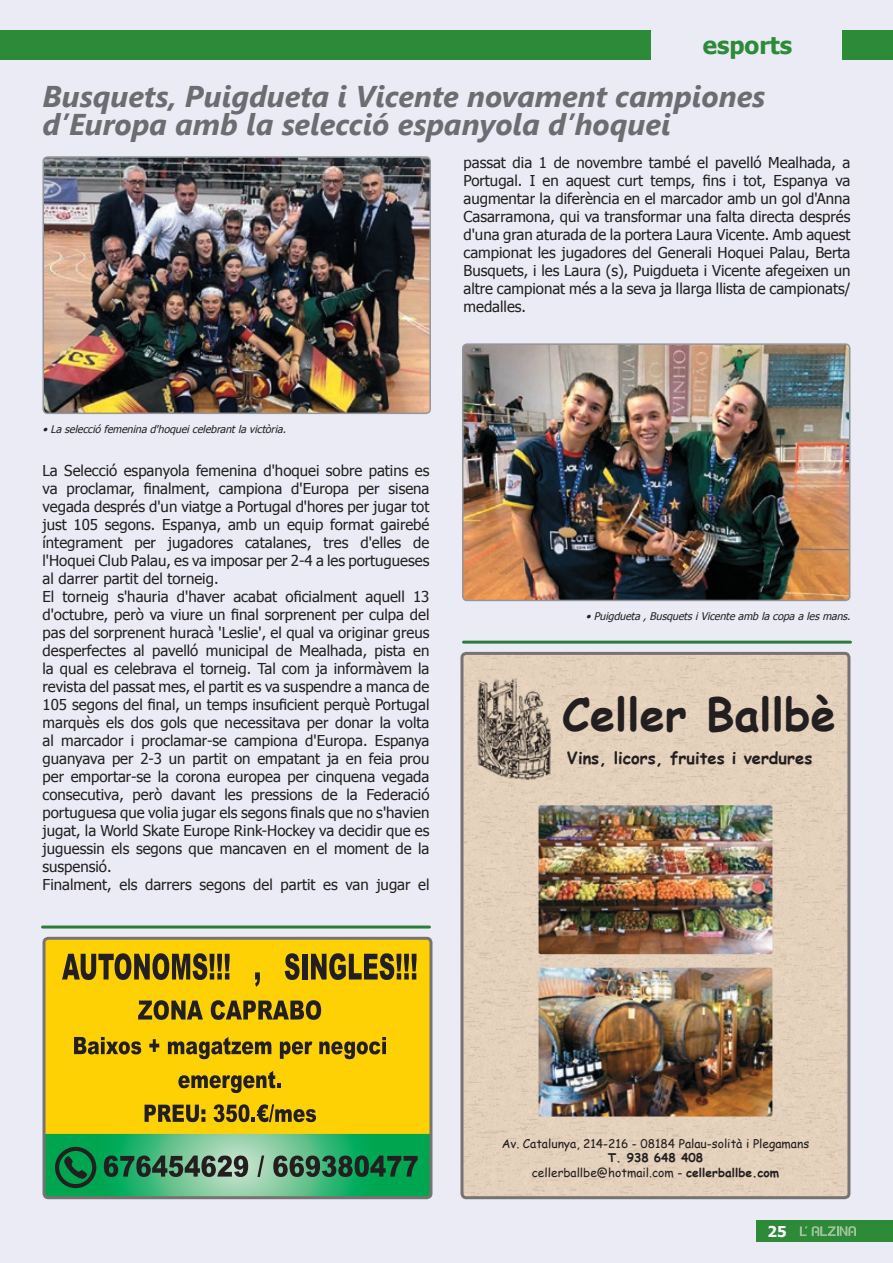
<style>
.page{position:relative;width:893px;height:1263px;background:#eaebf5}
.page>*{position:absolute;margin:0;border:0;box-sizing:border-box;transform-origin:0 0}
.t1{font:700 45px "Comic Sans MS";color:#231f20}
.t2{font:italic 700 30px/28.5px "Segoe UI";color:#6c6d70}
.t3{font:700 24px "Tahoma";color:#2c8a38}
.t4{font:700 16.5px "Comic Sans MS";color:#231f20}
.t5{font:15px/18px "Tahoma";color:#231f20}
.t6{font:700 15px "Tahoma";color:#fff}
.t7{font:700 12px/14.4px "Comic Sans MS";color:#231f20;text-align:center}
.t8{font:12px "Comic Sans MS";color:#231f20}
.t9{font:italic 10.5px "Tahoma";color:#231f20}
.s1{font-weight:400}
</style>
<div class="page">
<div style="left:757px;top:1220px;width:136px;height:22px;background:#2c8a38"></div>
<svg style="left:800px;top:1226px;width:56px;height:10px"></svg>
<div style="left:0;top:30px;width:651px;height:30px;background:#2c8a38"></div>
<div style="left:842px;top:30px;width:51px;height:30px;background:#2c8a38"></div>
<hr style="left:43px;top:925px;width:386px;height:3px;background:#2c8a38">
<hr style="left:463px;top:641px;width:387px;height:3px;background:#2c8a38">
<div style="left:47px;top:941px;width:381px;height:193px;background:#fed105"></div>
<svg style="left:47px;top:1134px;width:381px;height:61px;background:#3b9e69"></svg>
<svg style="left:62px;top:953px;width:168px;height:27px;background:#836d14"></svg>
<svg style="left:255px;top:972px;width:5px;height:15px"></svg>
<svg style="left:285px;top:953px;width:15px;height:27px"></svg>
<div style="left:302px;top:954px;width:5px;height:25px;background:#231f20"></div>
<svg style="left:311px;top:953px;width:105px;height:27px;background:#816c14"></svg>
<svg style="left:138px;top:1000px;width:65px;height:20px"></svg>
<svg style="left:211px;top:1000px;width:110px;height:20px;background:#806b14"></svg>
<svg style="left:74px;top:1037px;width:67px;height:17px"></svg>
<svg style="left:149px;top:1039px;width:10px;height:13px"></svg>
<svg style="left:168px;top:1037px;width:103px;height:22px;background:#a5890f"></svg>
<svg style="left:280px;top:1041px;width:32px;height:18px"></svg>
<svg style="left:319px;top:1037px;width:67px;height:22px"></svg>
<svg style="left:178px;top:1071px;width:103px;height:22px;background:#ab8d0f"></svg>
<svg style="left:145px;top:1105px;width:60px;height:17px"></svg>
<svg style="left:213px;top:1104px;width:103px;height:18px;background:#957c11"></svg>
<div style="left:43px;top:937px;width:389px;height:262px;border:3px solid #767372;border-radius:4px"></div>
<div style="left:462px;top:653px;width:387px;height:545px;background:#e5d2bc"></div>
<img style="left:474px;top:676px;width:79px;height:106px">
<img style="left:539px;top:968px;width:233px;height:148px">
<img style="left:539px;top:805px;width:233px;height:149px">
<div style="left:460px;top:652px;width:390px;height:547px;border:3px solid #767372;border-radius:4px"></div>
<img style="left:43px;top:159px;width:385px;height:254px">
<div style="left:43px;top:156px;width:388px;height:258px;border:2px solid #939598;border-radius:4px"></div>
<img style="left:465px;top:346px;width:385px;height:254px">
<div style="left:462px;top:343px;width:388px;height:258px;border:2px solid #939598;border-radius:4px"></div>
<h3 class="t3" style="left:703px;top:28px;width:91px">esports</h3>
<h2 class="t2" style="left:43px;top:80px;width:724px">Busquets, Puigdueta i Vicente novament campiones d’Europa amb la selecció espanyola d’hoquei</h2>
<p class="t5" style="left:463px;top:153px;width:388px;text-align:justify">passat dia 1 de novembre també el pavelló Mealhada, a Portugal. I en aquest curt temps, fins i tot, Espanya va augmentar la diferència en el marcador amb un gol d'Anna Casarramona, qui va transformar una falta directa després d'una gran aturada de la portera Laura Vicente. Amb aquest campionat les jugadores del Generali Hoquei Palau, Berta Busquets, i les Laura (s), Puigdueta i Vicente afegeixen un altre campionat més a la seva ja llarga llista de campionats/ medalles.</p>
<p class="t9" style="left:43px;top:422px;width:248px">•Laselecció femeninad'hoqueicelebrantlavictòria.</p>
<p class="t5" style="left:43px;top:461px;width:388px">La Selecció espanyola femenina d'hoquei sobre patins es va proclamar, finalment, campiona d'Europa per sisena vegada després d'un viatge a Portugal d'hores per jugar tot just 105 segons. Espanya, amb un equip format gairebé íntegrament per jugadores catalanes, tres d'elles de l'Hoquei Club Palau, es va imposar per 2-4 a les portugueses al darrer partit del torneig.<br>El torneig s'hauria d'haver acabat oficialment aquell 13 d'octubre, però va viure un final sorprenent per culpa del pas del sorprenent huracà 'Leslie', el qual va originar greus desperfectes al pavelló municipal de Mealhada, pista en la qual es celebrava el torneig. Tal com ja informàvem la revista del passat mes, el partit es va suspendre a manca de 105 segons del final, un temps insuficient perquè Portugal marquès els dos gols que necessitava per donar la volta al marcador i proclamar-se campiona d'Europa. Espanya guanyava per 2-3 un partit on empatant ja en feia prou per emportar-se la corona europea per cinquena vegada consecutiva, però davant les pressions de la Federació portuguesa que volia jugar els segons finals que no s'havien jugat, la World Skate Europe Rink-Hockey va decidir que es juguessin els segons que mancaven en el moment de la suspensió.<br>Finalment, els darrers segons del partit es van jugar el</p>
<p class="t9" style="left:586px;top:609px;width:269px">•Puigdueta,BusquetsiVicenteamb lacopaalesmans.</p>
<h1 class="t1" style="left:562px;top:682px;width:275px">Celler Ballbè</h1>
<p class="t4" style="left:567px;top:746px;width:247px">Vins, licors, fruites i verdures</p>
<p class="t8" style="left:502px;top:1135px;width:309px">Av. Catalunya, 214-216 - 08184 Palau-solità i Plegamans</p>
<p class="t7" style="left:532px;top:1150px;width:249px">T. 938 648 408<br><span class="s1">cellerballbe@hotmail.com -</span> cellerballbe.com</p>
<p class="t6" style="left:767px;top:1221px;width:21px">25</p>
</div>
